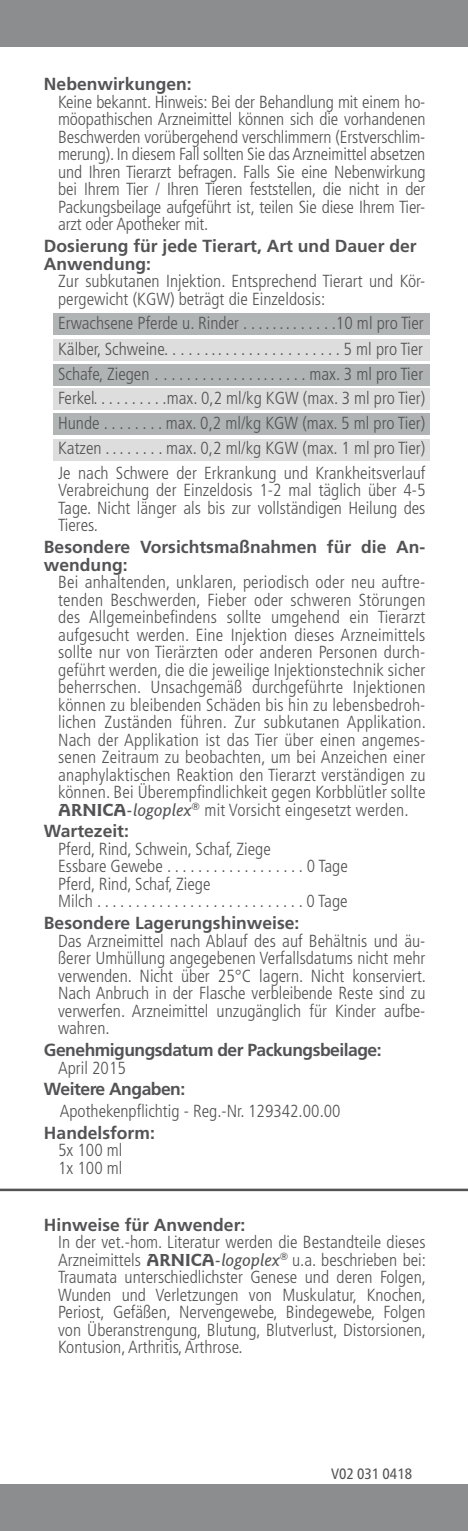
<style>
.page{position:relative;width:468px;height:1531px;background:#fff}
.page>*{position:absolute;margin:0;border:0;box-sizing:border-box;transform-origin:0 0}
.t1{font:300 condensed 17.5px/17.5px "Frutiger LT Pro";color:#535355;text-align:justify}
.t2{font:700 17.5px/17.5px "Frutiger LT Std";color:#535355}
.t3{font:700 17.5px "Frutiger LT Std";letter-spacing:-.03em;color:#535355}
.t4{font:condensed 15px "Frutiger Neue LT Pro";color:#535355}
.s1{font-family:"Goudy Sans IT Cby BT";font-weight:700;font-stretch:normal}
.s2{font-family:"Goudy Sans IT Cby BT";font-weight:500;font-stretch:normal}
.s3{font-family:"Goudy Sans IT Cby BT";font-weight:500;font-style:italic;font-stretch:normal}
</style>
<div class="page">
<div style="left:53px;top:313px;width:377px;height:22px;background:#b1b4b5"></div>
<div style="left:53px;top:339px;width:377px;height:22px;background:#ddddde"></div>
<div style="left:53px;top:364px;width:377px;height:22px;background:#b1b4b5"></div>
<div style="left:53px;top:388px;width:377px;height:22px;background:#ddddde"></div>
<div style="left:53px;top:413px;width:377px;height:22px;background:#b1b4b5"></div>
<div style="left:53px;top:439px;width:377px;height:22px;background:#ddddde"></div>
<div style="left:0;top:0;width:468px;height:46px;background:#8b8d8f"></div>
<div style="left:0;top:1485px;width:468px;height:46px;background:#8b8d8f"></div>
<hr style="left:0;top:1188px;width:468px;height:3px;background:#535355">
<p class="t2" style="left:44px;top:76px;width:149px">Nebenwirkungen:</p>
<p class="t1" style="left:58px;top:93px;width:369px">Keine bekannt. Hinweis: Bei der Behandlung mit einem ho&shy;möopathischen Arzneimittel können sich die vorhandenen Beschwerden vorübergehend verschlimmern (Erstverschlim&shy;merung). In diesem Fall sollten Sie das Arzneimittel absetzen und Ihren Tierarzt befragen. Falls Sie eine Nebenwirkung bei Ihrem Tier / Ihren Tieren feststellen, die nicht in der Packungsbeilage aufgeführt ist, teilen Sie diese Ihrem Tier&shy;arzt oder Apotheker mit.</p>
<p class="t2" style="left:44px;top:237px;width:374px">Dosierung für jede Tierart, Art und Dauer der<br>Anwendung:</p>
<p class="t1" style="left:58px;top:272px;width:369px">Zur subkutanen Injektion. Entsprechend Tierart und Kör&shy;pergewicht (KGW) beträgt die Einzeldosis:</p>
<p class="t1" style="left:58px;top:311px;width:369px;line-height:25px;text-align:left">Erwachsene Pferde u. Rinder . . . . . . . . . . . . .10 ml pro Tier Kälber, Schweine. . . . . . . . . . . . . . . . . . . . . . . 5 ml pro Tier Schafe, Ziegen . . . . . . . . . . . . . . . . . . . . max. 3 ml pro Tier Ferkel. . . . . . . . . .max. 0,2 ml/kg KGW (max. 3 ml pro Tier)<br>Hunde . . . . . . . . max. 0,2 ml/kg KGW (max. 5 ml pro Tier)<br>Katzen . . . . . . . . max. 0,2 ml/kg KGW (max. 1 ml pro Tier)<br>Je nach Schwere der Erkrankung und Krankheitsverlauf</p>
<p class="t1" style="left:58px;top:482px;width:369px">Verabreichung der Einzeldosis 1-2 mal täglich über 4-5<br>Tage. Nicht länger als bis zur vollständigen Heilung des Tieres.</p>
<p class="t2" style="left:44px;top:538px;width:383px">Besondere Vorsichtsmaßnahmen für die An&shy;wendung:</p>
<p class="t1" style="left:58px;top:573px;width:369px">Bei anhaltenden, unklaren, periodisch oder neu auftre&shy;tenden Beschwerden, Fieber oder schweren Störungen des Allgemeinbefindens sollte umgehend ein Tierarzt aufgesucht werden. Eine Injektion dieses Arzneimittels sollte nur von Tierärzten oder anderen Personen durch&shy;geführt werden, die die jeweilige Injektionstechnik sicher beherrschen. Unsachgemäß durchgeführte Injektionen können zu bleibenden Schäden bis hin zu lebensbedroh&shy;lichen Zuständen führen. Zur subkutanen Applikation.<br>Nach der Applikation ist das Tier über einen angemes&shy;senen Zeitraum zu beobachten, um bei Anzeichen einer anaphylaktischen Reaktion den Tierarzt verständigen zu können. Bei Überempfindlichkeit gegen Korbblütler sollte <span class="s1">ARNICA</span><span class="s2">-</span><span class="s3">logoplex</span><sup>®</sup> mit Vorsicht eingesetzt werden.</p>
<p class="t2" style="left:44px;top:823px;width:86px">Wartezeit:</p>
<p class="t1" style="left:58px;top:840px;width:291px;text-align:left">Pferd, Rind, Schwein, Schaf, Ziege<br>Essbare Gewebe . . . . . . . . . . . . . . . . . . 0 Tage Pferd, Rind, Schaf, Ziege<br>Milch . . . . . . . . . . . . . . . . . . . . . . . . . . . 0 Tage</p>
<p class="t2" style="left:44px;top:914px;width:257px">Besondere Lagerungshinweise:</p>
<p class="t1" style="left:58px;top:932px;width:369px">Das Arzneimittel nach Ablauf des auf Behältnis und äu&shy;ßerer Umhüllung angegebenen Verfallsdatums nicht mehr verwenden. Nicht über 25°C lagern. Nicht konserviert.<br>Nach Anbruch in der Flasche verbleibende Reste sind zu verwerfen. Arzneimittel unzugänglich für Kinder aufbe&shy;wahren.</p>
<p class="t3" style="left:44px;top:1039px;width:339px">Genehmigungsdatum der Packungsbeilage:</p>
<p class="t1" style="left:58px;top:1059px;width:69px">April 2015</p>
<p class="t3" style="left:44px;top:1079px;width:143px">Weitere Angaben:</p>
<p class="t1" style="left:60px;top:1102px;width:282px">Apothekenpflichtig - Reg.-Nr. 129342.00.00</p>
<p class="t2" style="left:44px;top:1124px;width:112px">Handelsform:</p>
<p class="t1" style="left:58px;top:1141px;width:66px">5x 100 ml<br>1x 100 ml</p>
<p class="t2" style="left:44px;top:1216px;width:203px">Hinweise für Anwender:</p>
<p class="t1" style="left:58px;top:1233px;width:369px">In der vet.-hom. Literatur werden die Bestandteile dieses Arzneimittels <span class="s1">ARNICA</span><span class="s2">-</span><span class="s3">logoplex</span><sup>®</sup> u.a. beschrieben bei:<br>Traumata unterschiedlichster Genese und deren Folgen, Wunden und Verletzungen von Muskulatur, Knochen, Periost, Gefäßen, Nervengewebe, Bindegewebe, Folgen von Überanstrengung, Blutung, Blutverlust, Distorsionen, Kontusion, Arthritis, Arthrose.</p>
<p class="t4" style="left:331px;top:1465px;width:82px">V02 031 0418</p>
</div>
